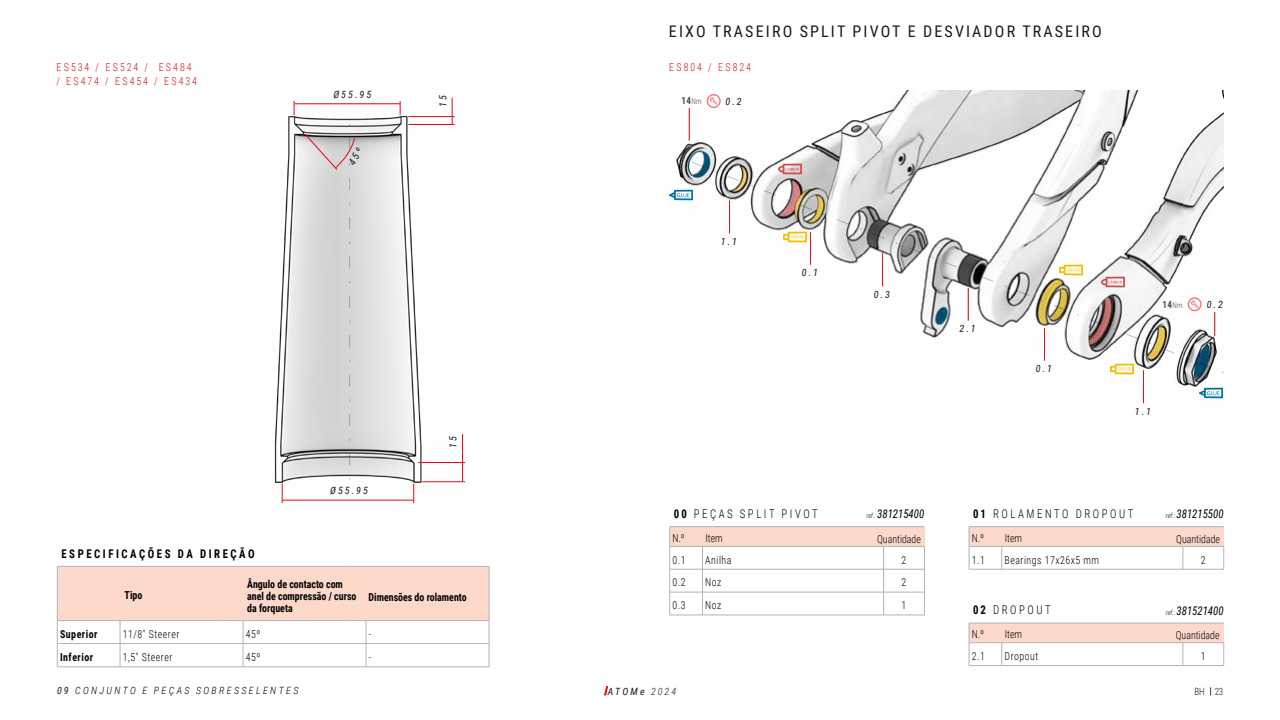
<style>
.page{position:relative;width:1280px;height:720px;background:#fff}
.page>*{position:absolute;margin:0;border:0;box-sizing:border-box;transform-origin:0 0}
.t1{font:16px "Roboto Condensed";letter-spacing:.135em;color:#1a1a1a}
.t2{font:300 12px "Roboto Condensed";letter-spacing:.235em;color:#000;scale:.9 1}
.t3{font:italic 12px "Roboto Condensed";color:#000;scale:.9 1}
.t4{font:700 12px "Roboto Condensed";letter-spacing:.235em;color:#000;scale:.9 1}
.t5{font:300 11px "Roboto Condensed";letter-spacing:.05em;color:#000;scale:.9 1}
.t6{font:700 11px/12px "Roboto Condensed";color:#000;scale:.9 1}
.t7{font:300 11px/14px "Roboto Condensed";letter-spacing:.21em;color:#cd1719;scale:.9 1}
.t8{font:300 11px "Roboto Condensed";color:#000;scale:.9 1}
.t9{font:700 11px "Roboto Condensed";letter-spacing:.05em;color:#000;scale:.9 1}
.t10{font:italic 10px "Roboto Condensed";letter-spacing:.2em;color:#1a1a1a}
.t11{font:italic 300 10px "Roboto Condensed";letter-spacing:.235em;color:#000}
.t12{font:700 10px "Roboto Condensed";color:#4d4d4d;scale:.9 1}
.t13{font:300 10px "Roboto Condensed";color:#1a1a1a;scale:.9 1}
.s1{font-weight:400;color:#1a1a1a}
.s2{font-weight:300;font-size:8px}
.s3{font-weight:700}
.s4{font-weight:300;font-size:7px}
.s5{font-weight:300}
</style>
<div class="page">
<svg style="left:604px;top:686px;width:4px;height:9px"></svg>
<div style="left:670px;top:527px;width:254px;height:19px;background:#fcd9ca"></div>
<hr style="left:670px;top:569px;width:32px;height:1px;background:#b3b3b3">
<hr style="left:702px;top:569px;width:182px;height:1px;background:#b3b3b3">
<hr style="left:884px;top:569px;width:41px;height:1px;background:#b3b3b3">
<hr style="left:670px;top:592px;width:32px;height:1px;background:#b3b3b3">
<hr style="left:702px;top:592px;width:182px;height:1px;background:#b3b3b3">
<svg style="left:702px;top:547px;width:1px;height:68px"></svg>
<hr style="left:884px;top:592px;width:41px;height:1px;background:#b3b3b3">
<svg style="left:883px;top:547px;width:1px;height:68px"></svg>
<hr style="left:670px;top:615px;width:32px;height:1px;background:#b3b3b3">
<hr style="left:702px;top:615px;width:182px;height:1px;background:#b3b3b3">
<hr style="left:884px;top:615px;width:41px;height:1px;background:#b3b3b3">
<hr style="left:670px;top:526px;width:32px;height:1px;background:#b3b3b3">
<svg style="left:670px;top:527px;width:1px;height:88px"></svg>
<hr style="left:702px;top:526px;width:182px;height:1px;background:#b3b3b3">
<hr style="left:884px;top:526px;width:40px;height:1px;background:#b3b3b3">
<hr style="left:670px;top:546px;width:32px;height:1px;background:#b3b3b3">
<hr style="left:702px;top:546px;width:182px;height:1px;background:#b3b3b3">
<hr style="left:884px;top:546px;width:41px;height:1px;background:#b3b3b3">
<svg style="left:924px;top:546px;width:1px;height:69px"></svg>
<div style="left:969px;top:527px;width:255px;height:19px;background:#fcd9ca"></div>
<svg style="left:1002px;top:547px;width:1px;height:22px"></svg>
<svg style="left:1183px;top:547px;width:1px;height:22px"></svg>
<hr style="left:969px;top:569px;width:33px;height:1px;background:#b3b3b3">
<hr style="left:1002px;top:569px;width:181px;height:1px;background:#b3b3b3">
<hr style="left:1183px;top:569px;width:41px;height:1px;background:#b3b3b3">
<hr style="left:969px;top:526px;width:33px;height:1px;background:#b3b3b3">
<svg style="left:969px;top:527px;width:1px;height:42px"></svg>
<hr style="left:1002px;top:526px;width:181px;height:1px;background:#b3b3b3">
<hr style="left:1183px;top:526px;width:41px;height:1px;background:#b3b3b3">
<hr style="left:969px;top:546px;width:33px;height:1px;background:#b3b3b3">
<hr style="left:1002px;top:546px;width:181px;height:1px;background:#b3b3b3">
<hr style="left:1183px;top:546px;width:41px;height:1px;background:#b3b3b3">
<svg style="left:1224px;top:547px;width:1px;height:22px"></svg>
<div style="left:969px;top:623px;width:255px;height:20px;background:#fcd9ca"></div>
<svg style="left:1002px;top:644px;width:1px;height:21px"></svg>
<svg style="left:1183px;top:644px;width:1px;height:21px"></svg>
<hr style="left:969px;top:665px;width:33px;height:1px;background:#b3b3b3">
<hr style="left:1002px;top:665px;width:181px;height:1px;background:#b3b3b3">
<hr style="left:1183px;top:665px;width:41px;height:1px;background:#b3b3b3">
<hr style="left:969px;top:623px;width:33px;height:1px;background:#b3b3b3">
<svg style="left:969px;top:623px;width:1px;height:42px"></svg>
<hr style="left:1002px;top:623px;width:181px;height:1px;background:#b3b3b3">
<hr style="left:1183px;top:623px;width:41px;height:1px;background:#b3b3b3">
<hr style="left:969px;top:643px;width:33px;height:1px;background:#b3b3b3">
<hr style="left:1002px;top:643px;width:181px;height:1px;background:#b3b3b3">
<hr style="left:1183px;top:643px;width:41px;height:1px;background:#b3b3b3">
<svg style="left:1224px;top:643px;width:1px;height:22px"></svg>
<img style="left:681px;top:90px;width:543px;height:314px">
<svg style="left:669px;top:152px;width:555px;height:222px"></svg>
<svg style="left:57px;top:566px;width:433px;height:102px"></svg>
<hr style="left:366px;top:667px;width:123px;height:1px;background:#b3b3b3">
<img style="left:274px;top:114px;width:170px;height:374px">
<svg style="left:294px;top:101px;width:1px;height:14px"></svg>
<hr style="left:408px;top:116px;width:47px;height:1px;background:#e30617">
<hr style="left:418px;top:462px;width:47px;height:1px;background:#e30617">
<svg style="left:400px;top:101px;width:1px;height:14px"></svg>
<hr style="left:408px;top:124px;width:47px;height:1px;background:#e30617">
<hr style="left:422px;top:481px;width:43px;height:1px;background:#e30617">
<hr style="left:294px;top:103px;width:106px;height:1px;background:#e30617">
<svg style="left:452px;top:98px;width:1px;height:26px"></svg>
<hr style="left:462px;top:434px;width:1px;height:47px;background:#e30617">
<svg style="left:413px;top:484px;width:1px;height:19px"></svg>
<svg style="left:282px;top:484px;width:1px;height:19px"></svg>
<hr style="left:282px;top:500px;width:131px;height:1px;background:#e30617">
<svg style="left:303px;top:114px;width:57px;height:366px;background:#d3d2d2"></svg>
<p class="t7" style="left:56px;top:60px;width:158px">ES534 / ES524 / ES484 / ES474 / ES454 / ES434</p>
<p class="t10" style="left:333px;top:87px;width:39px">Ø55.95</p>
<p class="t10" style="left:436px;top:107px;width:13px;rotate:-90deg">15</p>
<p class="t4" style="left:61px;top:545px;width:216px">ESPECIFICAÇÕES DA DIREÇÃO</p>
<p class="t10" style="left:330px;top:484px;width:39px">Ø55.95</p>
<p class="t10" style="left:446px;top:448px;width:13px;rotate:-90deg">15</p>
<p class="t6" style="left:125px;top:589px;width:21px">Tipo</p>
<p class="t6" style="left:247px;top:578px;width:123px">Ângulo de contacto com anel de compressão / curso da forqueta</p>
<p class="t6" style="left:369px;top:591px;width:110px">Dimensões do rolamento</p>
<p class="t9" style="left:60px;top:626px;width:43px">Superior</p>
<p class="t5" style="left:123px;top:626px;width:64px">11/8" Steerer</p>
<p class="t5" style="left:246px;top:626px;width:18px">45º</p>
<p class="t5" style="left:369px;top:626px;width:4px">-</p>
<p class="t9" style="left:60px;top:649px;width:38px">Inferior</p>
<p class="t5" style="left:123px;top:649px;width:57px">1,5" Steerer</p>
<p class="t5" style="left:246px;top:649px;width:18px">45º</p>
<p class="t5" style="left:369px;top:649px;width:4px">-</p>
<p class="t11" style="left:57px;top:684px;width:243px"><span class="s1">09</span> CONJUNTO E PEÇAS SOBRESSELENTES</p>
<h1 class="t1" style="left:669px;top:20px;width:434px">EIXO TRASEIRO SPLIT PIVOT E DESVIADOR TRASEIRO</h1>
<p class="t7" style="left:669px;top:60px;width:92px">ES804 / ES824</p>
<p class="t10" style="left:726px;top:94px;width:18px">0.2</p>
<p class="t12" style="left:681px;top:94px;width:24px">14<span class="s2">Nm</span></p>
<p class="t10" style="left:721px;top:234px;width:18px">1.1</p>
<p class="t10" style="left:802px;top:266px;width:18px">0.1</p>
<p class="t10" style="left:874px;top:287px;width:18px">0.3</p>
<p class="t10" style="left:960px;top:322px;width:18px">2.1</p>
<p class="t10" style="left:1036px;top:362px;width:18px">0.1</p>
<p class="t12" style="left:1162px;top:297px;width:24px">14<span class="s2">Nm</span></p>
<p class="t10" style="left:1207px;top:297px;width:18px">0.2</p>
<p class="t10" style="left:1135px;top:404px;width:18px">1.1</p>
<p class="t2" style="left:674px;top:505px;width:162px"><span class="s3">00</span> PEÇAS SPLIT PIVOT</p>
<p class="t5" style="left:673px;top:552px;width:16px">0.1</p>
<p class="t5" style="left:705px;top:552px;width:31px">Anilha</p>
<p class="t5" style="left:902px;top:552px;width:7px">2</p>
<p class="t5" style="left:673px;top:575px;width:16px">0.2</p>
<p class="t5" style="left:705px;top:575px;width:19px">Noz</p>
<p class="t5" style="left:902px;top:575px;width:7px">2</p>
<p class="t5" style="left:673px;top:598px;width:16px">0.3</p>
<p class="t5" style="left:705px;top:598px;width:19px">Noz</p>
<p class="t5" style="left:902px;top:598px;width:7px">1</p>
<p class="t3" style="left:867px;top:506px;width:66px"><span class="s4">ref.:</span> 381215400</p>
<p class="t5" style="left:672px;top:530px;width:15px">N.º</p>
<p class="t5" style="left:706px;top:530px;width:21px">Item</p>
<p class="t8" style="left:877px;top:531px;width:50px">Quantidade</p>
<p class="t2" style="left:973px;top:505px;width:180px"><span class="s3">01</span> ROLAMENTO DROPOUT</p>
<p class="t5" style="left:972px;top:552px;width:16px">1.1</p>
<p class="t5" style="left:1005px;top:552px;width:107px">Bearings 17x26x5 mm</p>
<p class="t5" style="left:1201px;top:552px;width:7px">2</p>
<p class="t2" style="left:973px;top:602px;width:88px"><span class="s3">02</span> DROPOUT</p>
<p class="t5" style="left:972px;top:648px;width:16px">2.1</p>
<p class="t5" style="left:1005px;top:648px;width:39px">Dropout</p>
<p class="t5" style="left:1201px;top:648px;width:7px">1</p>
<p class="t3" style="left:1166px;top:506px;width:66px"><span class="s4">ref.:</span> 381215500</p>
<p class="t5" style="left:972px;top:530px;width:15px">N.º</p>
<p class="t5" style="left:1005px;top:530px;width:21px">Item</p>
<p class="t8" style="left:1176px;top:531px;width:50px">Quantidade</p>
<p class="t3" style="left:1166px;top:602px;width:66px"><span class="s4">ref.:</span> 381521400</p>
<p class="t5" style="left:972px;top:626px;width:15px">N.º</p>
<p class="t5" style="left:1005px;top:626px;width:21px">Item</p>
<p class="t8" style="left:1176px;top:627px;width:50px">Quantidade</p>
<p class="t10" style="left:608px;top:685px;width:70px">ATOMe <span class="s5">2024</span></p>
<p class="t13" style="left:1194px;top:685px;width:34px">BH 23</p>
</div>
